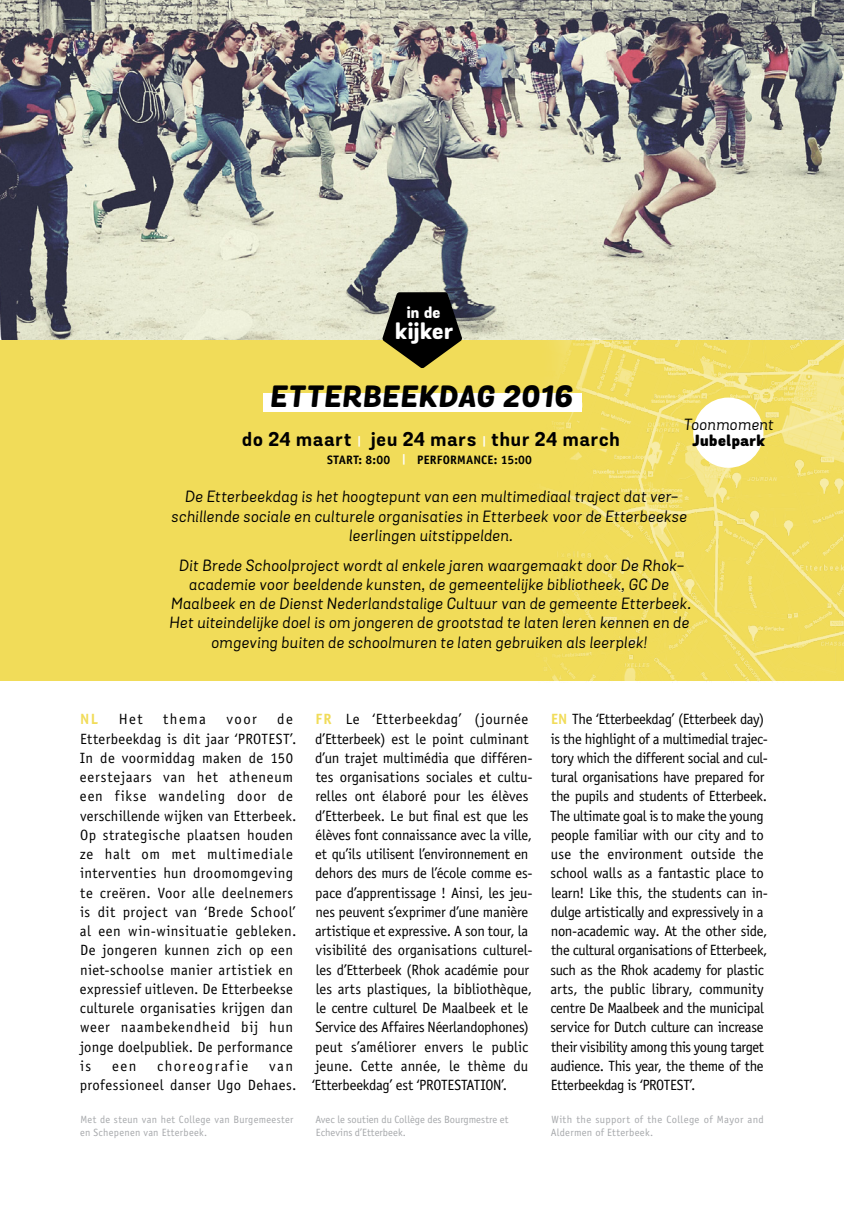
<style>
.page{position:relative;width:844px;height:1216px;background:#fff}
.page>*{position:absolute;margin:0;border:0;box-sizing:border-box;transform-origin:0 0}
.t1{font:italic 800 29.75px "Grota Sans Rounded";letter-spacing:.04em;color:#000}
.t2{font:800 22.57px "Grota Sans Rounded";letter-spacing:.025em;color:#fff}
.t3{font:700 19.25px "Grota Sans Rounded";letter-spacing:.055em;color:#000}
.t4{font:italic 15.75px/19.2px "Grota Sans Rounded";letter-spacing:.03em;color:#000;text-align:center}
.t5{font:800 15.75px "Grota Sans Rounded";color:#fff}
.t6{font:italic 15.58px "Grota Sans Rounded";letter-spacing:.03em;color:#000}
.t7{font:900 15.58px "Grota Sans Rounded";letter-spacing:.04em;color:#000}
.t8{font:14.88px/19.2px "Officina Sans Std";letter-spacing:-.005em;color:#000}
.t9{font:14.88px/19.2px "Officina Sans Std";letter-spacing:-.025em;color:#000}
.t10{font:14.88px/19.2px "Officina Sans Std";letter-spacing:.025em;color:#000}
.t11{font:14.88px "Officina Sans Std";letter-spacing:.1em;color:#000}
.t12{font:700 14.88px "Officina Sans Std";color:#f1dc59}
.t13{font:700 12.25px "Officina Sans Std";letter-spacing:.015em;color:#000}
.t14{font:10.5px/12.2px "Officina Sans Std";letter-spacing:.025em;color:#a7a9ac}
.t15{font:10.5px/12.2px "Officina Sans Std";color:#a7a9ac}
.s1{font-family:"Officina Sans Std";font-size:10.5px;color:#fff}
.s2{font-size:10.5px;color:#fff}
.s3{font-weight:700;color:#f1dc59}
</style>
<div class="page">
<div style="left:0;top:339px;width:843px;height:342px;background:#f1dc59"></div>
<img style="left:0;top:0;width:843px;height:339px">
<svg style="left:382px;top:292px;width:80px;height:76px"></svg>
<img style="left:522px;top:339px;width:321px;height:343px">
<div style="left:263px;top:392px;width:319px;height:19px;background:#fff"></div>
<div style="left:487px;top:429px;width:132px;height:20px;background:#f1dc59"></div>
<div style="left:693px;top:397px;width:70px;height:71px;background:#fff;border-radius:50%"></div>
<p class="t5" style="left:407px;top:303px;width:35px">in de</p>
<h2 class="t2" style="left:395px;top:317px;width:60px">kijker</h2>
<h1 class="t1" style="left:269px;top:378px;width:304px">ETTERBEEKDAG 2016</h1>
<p class="t3" style="left:242px;top:427px;width:379px">do 24 maart <span class="s1">|</span> jeu 24 mars <span class="s1">|</span> thur 24 march</p>
<p class="t13" style="left:327px;top:452px;width:206px">START: 8:00 <span class="s2">|</span> PERFORMANCE: 15:00</p>
<p class="t4" style="left:171px;top:487px;width:516px">De Etterbeekdag is het hoogtepunt van een multimediaal traject dat ver&shy;schillende sociale en culturele organisaties in Etterbeek voor de Etterbeekse leerlingen uitstippelden.</p>
<p class="t4" style="left:169px;top:556px;width:523px">Dit Brede Schoolproject wordt al enkele jaren waargemaakt door De Rhok&shy;academie voor beeldende kunsten, de gemeentelijke bibliotheek, GC De Maalbeek en de Dienst Nederlandstalige Cultuur van de gemeente Etterbeek.<br>Het uiteindelijke doel is om jongeren de grootstad te laten leren kennen en de omgeving buiten de schoolmuren te laten gebruiken als leerplek!</p>
<p class="t6" style="left:683px;top:415px;width:91px">Toonmoment</p>
<p class="t7" style="left:692px;top:430px;width:74px">Jubelpark</p>
<p class="t10" style="left:80px;top:709px;width:218px;text-indent:197px">de<br>Etterbeekdag is dit jaar ‘PROTEST’.<br>In de voormiddag maken de 150 eerstejaars van het atheneum een fikse wandeling door de verschillende wijken van Etterbeek.<br>Op strategische plaatsen houden ze halt om met multimediale interventies hun droomomgeving te creëren. Voor alle deelnemers is dit project van ‘Brede School’ al een win-winsituatie gebleken.<br>De jongeren kunnen zich op een niet-schoolse manier artistiek en expressief uitleven. De Etterbeekse culturele organisaties krijgen dan weer naambekendheid bij hun jonge doelpubliek. De performance is</p>
<p class="t12" style="left:80px;top:710px;width:19px">NL</p>
<p class="t8" style="left:119px;top:709px;width:25px">Het</p>
<p class="t8" style="left:163px;top:709px;width:44px">thema</p>
<p class="t8" style="left:226px;top:709px;width:32px">voor</p>
<p class="t8" style="left:112px;top:1056px;width:26px">een</p>
<p class="t11" style="left:157px;top:1057px;width:93px">choreografie</p>
<p class="t10" style="left:80px;top:1056px;width:218px;text-align:right">van<br>professioneel danser Ugo Dehaes.</p>
<p class="t14" style="left:80px;top:1113px;width:215px">Met de steun van het College van Burgemeester en Schepenen van Etterbeek.</p>
<p class="t8" style="left:312px;top:709px;width:222px"><span class="s3">FR</span> Le ‘Etterbeekdag’ (journée d’Etterbeek) est le point culminant d’un trajet multimédia que différen&shy;tes organisations sociales et cultu&shy;relles ont élaboré pour les élèves d’Etterbeek. Le but final est que les élèves font connaissance avec la ville, et qu’ils utilisent l’environnement en dehors des murs de l’école comme es&shy;pace d’apprentissage ! Ainsi, les jeu&shy;nes peuvent s’exprimer d’une manière artistique et expressive. A son tour, la visibilité des organisations culturel&shy;les d’Etterbeek (Rhok académie pour les arts plastiques, la bibliothèque, le centre culturel De Maalbeek et le Service des Affaires Néerlandophones) peut s’améliorer envers le public jeune. Cette année, le thème du ‘Etterbeekdag’ est ‘PROTESTATION’.</p>
<p class="t15" style="left:315px;top:1113px;width:194px">Avec le soutien du Collège des Bourgmestre et<br>Echevins d’Etterbeek.</p>
<p class="t9" style="left:550px;top:709px;width:219px"><span class="s3">EN</span> The ‘Etterbeekdag’ (Etterbeek day) is the highlight of a multimedial trajec&shy;tory which the different social and cul&shy;tural organisations have prepared for the pupils and students of Etterbeek.<br>The ultimate goal is to make the young people familiar with our city and to use the environment outside the school walls as a fantastic place to learn! Like this, the students can in&shy;dulge artistically and expressively in a non-academic way. At the other side, the cultural organisations of Etterbeek, such as the Rhok academy for plastic arts, the public library, community centre De Maalbeek and the municipal service for Dutch culture can increase their visibility among this young target audience. This year, the theme of the Etterbeekdag is ‘PROTEST’.</p>
<p class="t14" style="left:550px;top:1113px;width:214px">With the support of the College of Mayor and<br>Aldermen of Etterbeek.</p>
</div>
